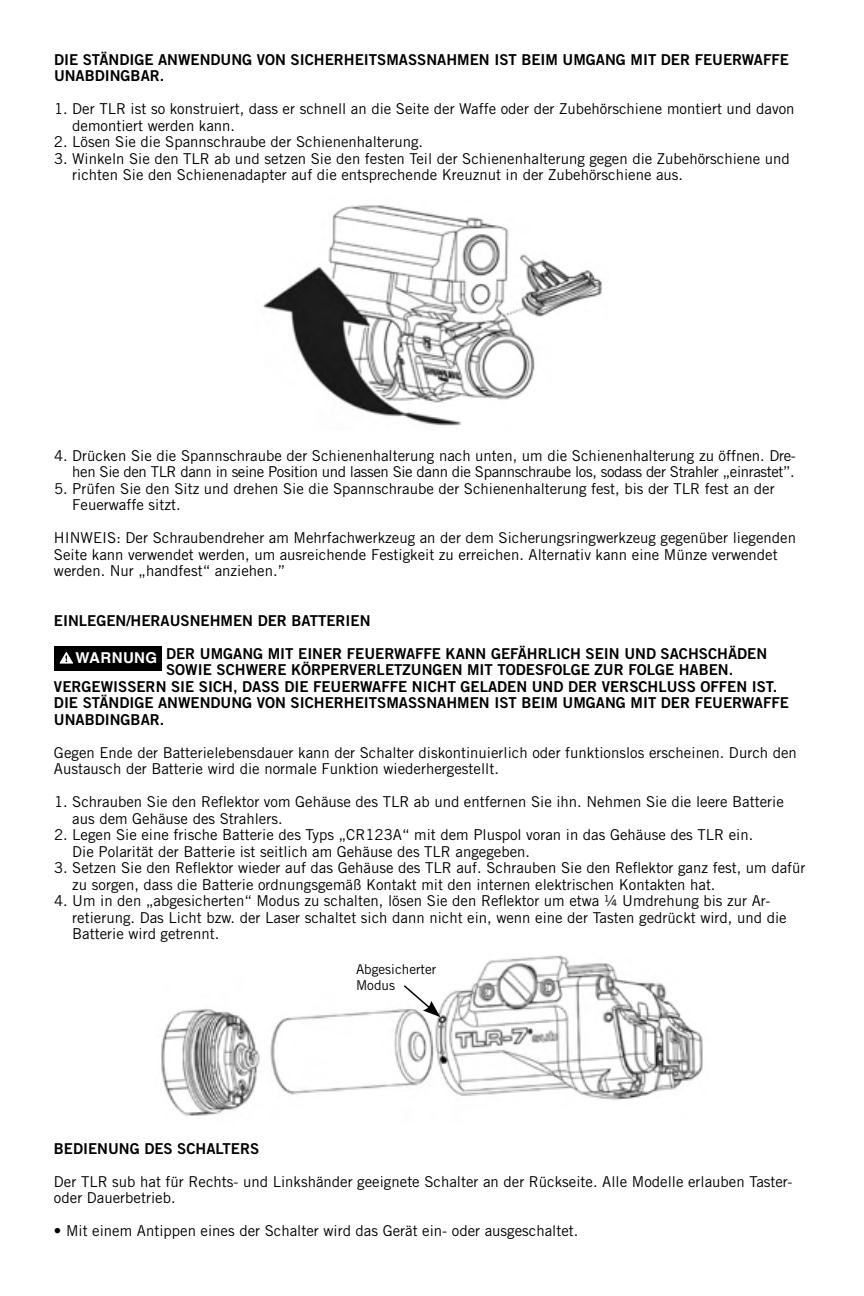
<style>
.page{position:relative;width:864px;height:1296px;background:#fff}
.page>*{position:absolute;margin:0;border:0;box-sizing:border-box;transform-origin:0 0}
.WARNING_BODY{font:15px/16.5px "Trade Gothic LT Std";color:#000}
.WARNING_BODY-2{font:15px/16.5px "Trade Gothic LT Std Bd 2";color:#000}
.WARNING_BODY-3{font:15px/16.5px "Trade Gothic LT Std";letter-spacing:-.025em;color:#000;text-align:right}
.t1{font:700 15px "Helvetica";letter-spacing:.03em;color:#fff}
.diagram_labels{font:13.5px/16.2px "Trade Gothic LT Std";color:#000}
</style>
<div class="page">
<img style="left:161px;top:955px;width:542px;height:161px">
<svg style="left:402px;top:984px;width:38px;height:33px"></svg>
<img style="left:263px;top:205px;width:339px;height:221px">
<div style="left:54px;top:646px;width:108px;height:25px;background:#000"></div>
<svg style="left:60px;top:652px;width:13px;height:12px"></svg>
<p class="WARNING_BODY-2" style="left:54px;top:51px;width:736px">DIE STÄNDIGE ANWENDUNG VON SICHERHEITSMASSNAHMEN IST BEIM UMGANG MIT DER FEUERWAFFE<br>UNABDINGBAR.</p>
<p class="WARNING_BODY" style="left:72px;top:101px;width:724px;text-indent:-18px">1. Der TLR ist so konstruiert, dass er schnell an die Seite der Waffe oder der Zubehörschiene montiert und davon demontiert werden kann.</p>
<p class="WARNING_BODY" style="left:54px;top:134px;width:371px">2. Lösen Sie die Spannschraube der Schienenhalterung.</p>
<p class="WARNING_BODY" style="left:72px;top:150px;width:719px;text-indent:-18px">3. Winkeln Sie den TLR ab und setzen Sie den festen Teil der Schienenhalterung gegen die Zubehörschiene und richten Sie den Schienenadapter auf die entsprechende Kreuznut in der Zubehörschiene aus.</p>
<p class="WARNING_BODY-3" style="left:54px;top:447px;width:743px">4. Drücken Sie die Spannschraube der Schienenhalterung nach unten, um die Schienenhalterung zu öffnen. Dre&shy;hen Sie den TLR dann in seine Position und lassen Sie dann die Spannschraube los, sodass der Strahler „einrastet”.</p>
<p class="WARNING_BODY" style="left:72px;top:480px;width:704px;text-indent:-18px">5. Prüfen Sie den Sitz und drehen Sie die Spannschraube der Schienenhalterung fest, bis der TLR fest an der<br>Feuerwaffe sitzt.</p>
<p class="WARNING_BODY" style="left:54px;top:530px;width:744px">HINWEIS: Der Schraubendreher am Mehrfachwerkzeug an der dem Sicherungsringwerkzeug gegenüber liegenden<br>Seite kann verwendet werden, um ausreichende Festigkeit zu erreichen. Alternativ kann eine Münze verwendet werden. Nur „handfest“ anziehen.”</p>
<p class="WARNING_BODY-2" style="left:54px;top:612px;width:318px">EINLEGEN/HERAUSNEHMEN DER BATTERIEN</p>
<p class="WARNING_BODY-2" style="left:166px;top:645px;width:603px">DER UMGANG MIT EINER FEUERWAFFE KANN GEFÄHRLICH SEIN UND SACHSCHÄDEN</p>
<p class="WARNING_BODY-2" style="left:166px;top:661px;width:569px">SOWIE SCHWERE KÖRPERVERLETZUNGEN MIT TODESFOLGE ZUR FOLGE HABEN.</p>
<p class="WARNING_BODY-2" style="left:54px;top:678px;width:725px">VERGEWISSERN SIE SICH, DASS DIE FEUERWAFFE NICHT GELADEN UND DER VERSCHLUSS OFFEN IST.</p>
<p class="WARNING_BODY-2" style="left:54px;top:694px;width:736px">DIE STÄNDIGE ANWENDUNG VON SICHERHEITSMASSNAHMEN IST BEIM UMGANG MIT DER FEUERWAFFE</p>
<p class="WARNING_BODY-2" style="left:54px;top:711px;width:112px">UNABDINGBAR.</p>
<p class="WARNING_BODY" style="left:54px;top:744px;width:744px">Gegen Ende der Batterielebensdauer kann der Schalter diskontinuierlich oder funktionslos erscheinen. Durch den<br>Austausch der Batterie wird die normale Funktion wiederhergestellt.</p>
<p class="WARNING_BODY" style="left:72px;top:794px;width:713px;text-indent:-18px">1. Schrauben Sie den Reflektor vom Gehäuse des TLR ab und entfernen Sie ihn. Nehmen Sie die leere Batterie aus dem Gehäuse des Strahlers.</p>
<p class="WARNING_BODY" style="left:72px;top:827px;width:683px;text-indent:-18px">2. Legen Sie eine frische Batterie des Typs „CR123A“ mit dem Pluspol voran in das Gehäuse des TLR ein.<br>Die Polarität der Batterie ist seitlich am Gehäuse des TLR angegeben.</p>
<p class="WARNING_BODY" style="left:72px;top:860px;width:735px;text-indent:-18px">3. Setzen Sie den Reflektor wieder auf das Gehäuse des TLR auf. Schrauben Sie den Reflektor ganz fest, um dafür zu sorgen, dass die Batterie ordnungsgemäß Kontakt mit den internen elektrischen Kontakten hat.</p>
<p class="WARNING_BODY" style="left:72px;top:893px;width:716px;text-indent:-18px">4. Um in den „abgesicherten“ Modus zu schalten, lösen Sie den Reflektor um etwa ¼ Umdrehung bis zur Ar&shy;retierung. Das Licht bzw. der Laser schaltet sich dann nicht ein, wenn eine der Tasten gedrückt wird, und die<br>Batterie wird getrennt.</p>
<p class="t1" style="left:75px;top:649px;width:83px">WARNUNG</p>
<p class="diagram_labels" style="left:356px;top:961px;width:82px">Abgesicherter<br>Modus</p>
<p class="WARNING_BODY-2" style="left:54px;top:1140px;width:207px">BEDIENUNG DES SCHALTERS</p>
<p class="WARNING_BODY" style="left:54px;top:1173px;width:740px">Der TLR sub hat für Rechts- und Linkshänder geeignete Schalter an der Rückseite. Alle Modelle erlauben Taster&shy;oder Dauerbetrieb.</p>
<p class="WARNING_BODY" style="left:54px;top:1223px;width:526px">• Mit einem Antippen eines der Schalter wird das Gerät ein- oder ausgeschaltet.</p>
</div>
